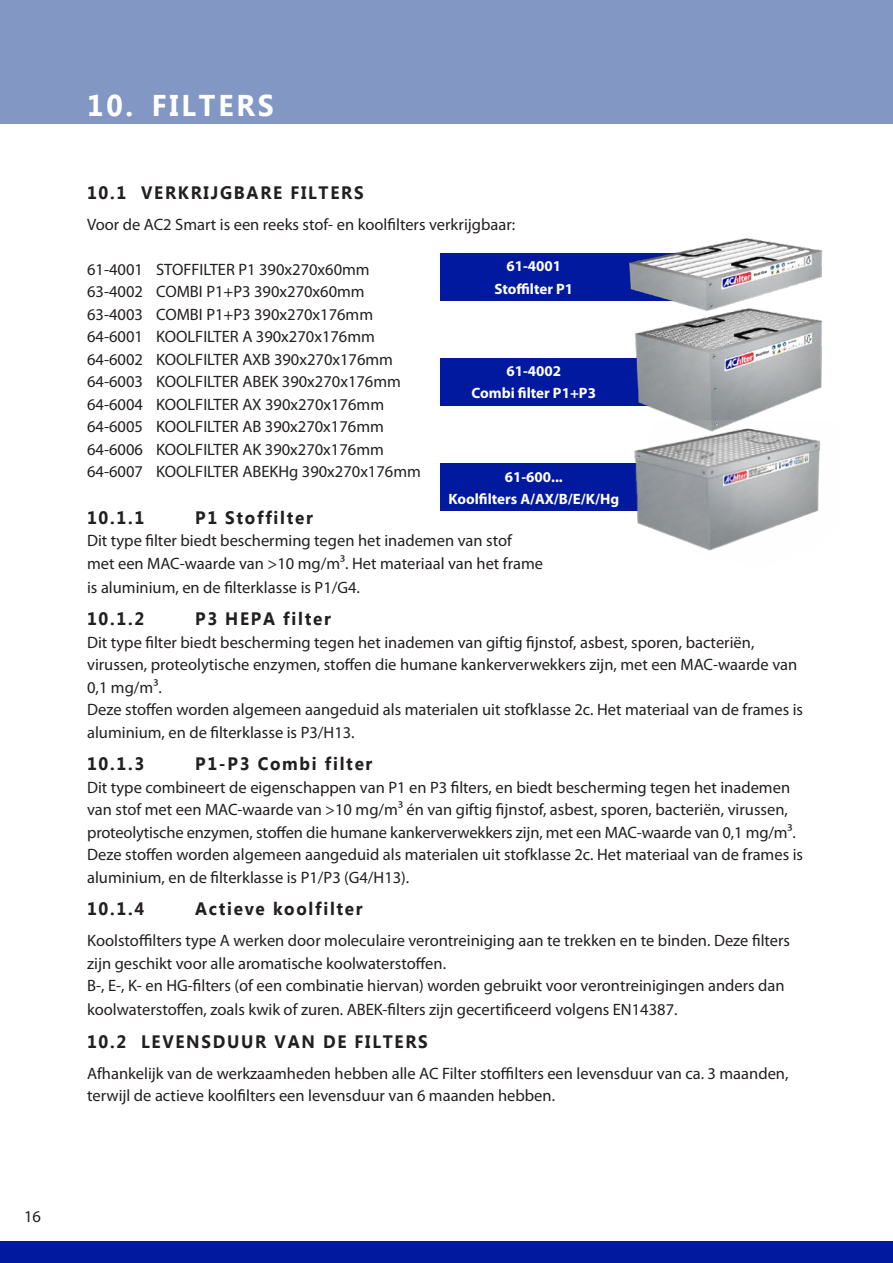
<style>
.page{position:relative;width:893px;height:1263px;background:#fff}
.page>*{position:absolute;margin:0;border:0;box-sizing:border-box;transform-origin:0 0}
.t1{font:700 30px "Microsoft Tai Le";letter-spacing:.1em;color:#fff;scale:.95 1}
.t2{font:700 18px "Microsoft Tai Le";letter-spacing:.1em;color:#231f20;scale:.95 1}
.t3{font:16.5px/22.5px "Myriad Pro";color:#231f20}
.t4{font:700 15px "Myriad Pro";color:#fff}
</style>
<div class="page">
<div style="left:0;top:0;width:893px;height:123px;background:#8397c5"></div>
<div style="left:0;top:1242px;width:893px;height:21px;background:#00199f"></div>
<div style="left:440px;top:464px;width:290px;height:47px;background:#00199f"></div>
<div style="left:440px;top:358px;width:290px;height:47px;background:#00199f"></div>
<div style="left:440px;top:254px;width:290px;height:47px;background:#00199f"></div>
<img style="left:607px;top:238px;width:216px;height:63px">
<img style="left:613px;top:301px;width:210px;height:118px">
<img style="left:617px;top:419px;width:203px;height:132px">
<p class="t3" style="left:24px;top:1205px;width:18px">16</p>
<p class="t1" style="left:87px;top:88px;width:198px">10. FILTERS</p>
<p class="t2" style="left:87px;top:182px;width:293px">10.1 VERKRIJGBARE FILTERS</p>
<p class="t3" style="left:87px;top:212px;width:430px">Voor de AC2 Smart is een reeks stof- en koolfilters verkrijgbaar:</p>
<p class="t3" style="left:87px;top:257px;width:284px">61-4001 STOFFILTER P1 390x270x60mm</p>
<p class="t3" style="left:87px;top:280px;width:279px">63-4002 COMBI P1+P3 390x270x60mm</p>
<p class="t3" style="left:87px;top:302px;width:288px">63-4003 COMBI P1+P3 390x270x176mm</p>
<p class="t3" style="left:87px;top:325px;width:289px">64-6001 KOOLFILTER A 390x270x176mm</p>
<p class="t3" style="left:87px;top:347px;width:307px">64-6002 KOOLFILTER AXB 390x270x176mm</p>
<p class="t3" style="left:87px;top:370px;width:315px">64-6003 KOOLFILTER ABEK 390x270x176mm</p>
<p class="t3" style="left:87px;top:392px;width:298px">64-6004 KOOLFILTER AX 390x270x176mm</p>
<p class="t3" style="left:87px;top:415px;width:298px">64-6005 KOOLFILTER AB 390x270x176mm</p>
<p class="t3" style="left:87px;top:437px;width:298px">64-6006 KOOLFILTER AK 390x270x176mm</p>
<p class="t3" style="left:87px;top:460px;width:335px">64-6007 KOOLFILTER ABEKHg 390x270x176mm</p>
<p class="t2" style="left:87px;top:507px;width:62px">10.1.1</p>
<p class="t2" style="left:195px;top:507px;width:125px">P1 Stoffilter</p>
<p class="t3" style="left:87px;top:529px;width:457px">Dit type filter biedt bescherming tegen het inademen van stof met een MAC-waarde van &gt;10 mg/m³. Het materiaal van het frame</p>
<p class="t3" style="left:87px;top:575px;width:274px">is aluminium, en de filterklasse is P1/G4.</p>
<p class="t2" style="left:87px;top:608px;width:62px">10.1.2</p>
<p class="t2" style="left:195px;top:608px;width:144px">P3 HEPA filter</p>
<p class="t3" style="left:87px;top:630px;width:717px">Dit type filter biedt bescherming tegen het inademen van giftig fijnstof, asbest, sporen, bacteriën, virussen, proteolytische enzymen, stoffen die humane kankerverwekkers zijn, met een MAC-waarde van 0,1 mg/m³.<br>Deze stoffen worden algemeen aangeduid als materialen uit stofklasse 2c. Het materiaal van de frames is aluminium, en de filterklasse is P3/H13.</p>
<p class="t2" style="left:87px;top:753px;width:62px">10.1.3</p>
<p class="t2" style="left:195px;top:753px;width:188px">P1-P3 Combi filter</p>
<p class="t3" style="left:87px;top:775px;width:717px">Dit type combineert de eigenschappen van P1 en P3 filters, en biedt bescherming tegen het inademen van stof met een MAC-waarde van &gt;10 mg/m³ én van giftig fijnstof, asbest, sporen, bacteriën, virussen, proteolytische enzymen, stoffen die humane kankerverwekkers zijn, met een MAC-waarde van 0,1 mg/m³.<br>Deze stoffen worden algemeen aangeduid als materialen uit stofklasse 2c. Het materiaal van de frames is aluminium, en de filterklasse is P1/P3 (G4/H13).</p>
<p class="t2" style="left:87px;top:898px;width:62px">10.1.4</p>
<p class="t2" style="left:195px;top:898px;width:178px">Actieve koolfilter</p>
<p class="t3" style="left:87px;top:929px;width:704px">Koolstoffilters type A werken door moleculaire verontreiniging aan te trekken en te binden. Deze filters zijn geschikt voor alle aromatische koolwaterstoffen.<br>B-, E-, K- en HG-filters (of een combinatie hiervan) worden gebruikt voor verontreinigingen anders dan</p>
<p class="t3" style="left:87px;top:998px;width:592px">koolwaterstoffen, zoals kwik of zuren. ABEK-filters zijn gecertificeerd volgens EN14387.</p>
<p class="t2" style="left:87px;top:1031px;width:360px">10.2 LEVENSDUUR VAN DE FILTERS</p>
<p class="t3" style="left:87px;top:1061px;width:703px">Afhankelijk van de werkzaamheden hebben alle AC Filter stoffilters een levensduur van ca. 3 maanden, terwijl de actieve koolfilters een levensduur van 6 maanden hebben.</p>
<p class="t4" style="left:506px;top:256px;width:56px">61-4001</p>
<p class="t4" style="left:494px;top:279px;width:80px">Stoffilter P1</p>
<p class="t4" style="left:506px;top:361px;width:56px">61-4002</p>
<p class="t4" style="left:472px;top:383px;width:126px">Combi filter P1+P3</p>
<p class="t4" style="left:505px;top:467px;width:60px">61-600...</p>
<p class="t4" style="left:448px;top:490px;width:172px">Koolfilters A/AX/B/E/K/Hg</p>
</div>
